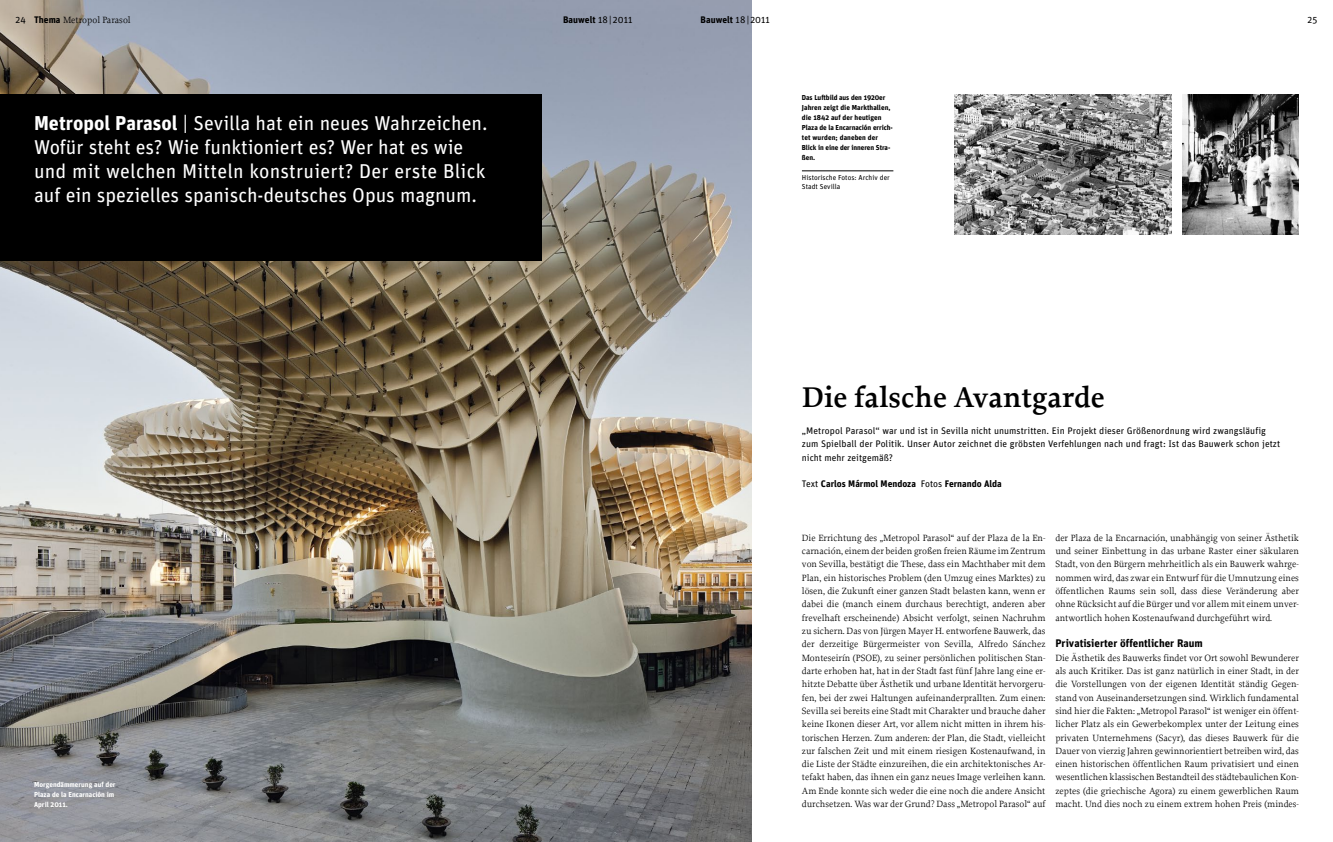
<style>
.page{position:relative;width:1333px;height:842px;background:#fff}
.page>*{position:absolute;margin:0;border:0;box-sizing:border-box;transform-origin:0 0}
.S_Titel{font:600 30px "Proforma";color:#000}
.S_Einleitung_Thema{font:20px/24px "Unit Pro";letter-spacing:-.005em;color:#fff}
.S_Zwischenüberschrif{font:700 11px "Unit Pro";color:#000}
.S_Fließtext{font:9.5px/13.3px "Proforma";color:#000;text-align:justify}
.S_Einleitung_Beitrag{font:9.5px/13.3px "Unit Pro";letter-spacing:.005em;color:#000}
.S_Autoren{font:700 9.5px "Unit Pro";color:#000}
.A_Kopf_BW{font:700 9.5px "Unit Pro";letter-spacing:.005em;color:#000}
.A_Kopfzeile{font:9.5px "Proforma";letter-spacing:.005em;color:#000}
.A_Pagina{font:9.5px "Unit Pro";color:#000}
.A_Bildunterschrift{font:700 7.2px/9.9px "Unit Pro";letter-spacing:-.005em;color:#000}
.A_Bildunterschrift-2{font:700 7.2px/9.9px "Unit Pro";color:#fff}
.A_Bildunterschrift_Z{font:7.2px/9.9px "Unit Pro";color:#000}
.s1{font-family:"Unit Pro";font-weight:700}
.s2{font-weight:400}
.s3{font-weight:700}
</style>
<div class="page">
<img style="left:0;top:0;width:751px;height:842px">
<hr style="left:801px;top:171px;width:92px;height:1px;background:#000">
<div style="left:0;top:95px;width:541px;height:166px;background:#000"></div>
<img style="left:954px;top:95px;width:217px;height:139px">
<img style="left:1182px;top:95px;width:116px;height:139px">
<p class="A_Pagina" style="left:16px;top:13px;width:12px">24</p>
<p class="A_Kopfzeile" style="left:34px;top:14px;width:98px"><span class="s1">Thema</span> Metropol Parasol</p>
<p class="A_Kopf_BW" style="left:563px;top:13px;width:71px">Bauwelt <span class="s2">18| 2011</span></p>
<p class="A_Kopf_BW" style="left:700px;top:13px;width:71px">Bauwelt <span class="s2">18| 2011</span></p>
<p class="A_Pagina" style="left:1307px;top:13px;width:11px">25</p>
<p class="S_Einleitung_Thema" style="left:34px;top:111px;width:455px"><span class="s3">Metropol Parasol</span> | Sevilla hat ein neues Wahrzeichen.<br>Wofür steht es? Wie funktioniert es? Wer hat es wie und mit welchen Mitteln konstruiert? Der erste Blick auf ein spezielles spanisch-deutsches Opus magnum.</p>
<p class="A_Bildunterschrift-2" style="left:34px;top:779px;width:83px">Morgendämmerung auf der<br>Plaza de la Encarnación im<br>April 2011.</p>
<p class="A_Bildunterschrift" style="left:801px;top:93px;width:92px">Das Luftbild aus den 1920er<br>Jahren zeigt die Markthallen, die 1842 auf der heutigen<br>Plaza de la Encarnación errich&shy;tet wurden; daneben der<br>Blick in eine der inneren Stra&shy;ßen.</p>
<p class="A_Bildunterschrift_Z" style="left:801px;top:172px;width:89px">Historische Fotos: Archiv der<br>Stadt Sevilla</p>
<p class="S_Titel" style="left:801px;top:379px;width:304px">Die falsche Avantgarde</p>
<p class="S_Einleitung_Beitrag" style="left:801px;top:424px;width:480px">„Metropol Parasol“ war und ist in Sevilla nicht unumstritten. Ein Projekt dieser Größenordnung wird zwangsläufig zum Spielball der Politik. Unser Autor zeichnet die gröbsten Verfehlungen nach und fragt: Ist das Bauwerk schon jetzt nicht mehr zeitgemäß?</p>
<p class="S_Autoren" style="left:801px;top:478px;width:201px"><span class="s2">Text</span> Carlos Mármol Mendoza <span class="s2">Fotos</span> Fernando Alda</p>
<p class="S_Fließtext" style="left:801px;top:531px;width:245px">Die Errichtung des „Metropol Parasol“ auf der Plaza de la En&shy;carnación, einem der beiden großen freien Räume im Zentrum von Sevilla, bestätigt die These, dass ein Machthaber mit dem Plan, ein historisches Problem (den Umzug eines Marktes) zu lösen, die Zukunft einer ganzen Stadt belasten kann, wenn er dabei die (manch einem durchaus berechtigt, anderen aber frevelhaft erscheinende) Absicht verfolgt, seinen Nachruhm zu sichern. Das von Jürgen Mayer H. entworfene Bauwerk, das der derzeitige Bürgermeister von Sevilla, Alfredo Sánchez Monteseirín (PSOE), zu seiner persönlichen politischen Stan&shy;darte erhoben hat, hat in der Stadt fast fünf Jahre lang eine er&shy;hitzte Debatte über Ästhetik und urbane Identität hervorgeru&shy;fen, bei der zwei Haltungen aufeinanderprallten. Zum einen:<br>Sevilla sei bereits eine Stadt mit Charakter und brauche daher keine Ikonen dieser Art, vor allem nicht mitten in ihrem his&shy;torischen Herzen. Zum anderen: der Plan, die Stadt, vielleicht zur falschen Zeit und mit einem riesigen Kostenaufwand, in die Liste der Städte einzureihen, die ein architektonisches Ar&shy;tefakt haben, das ihnen ein ganz neues Image verleihen kann.<br>Am Ende konnte sich weder die eine noch die andere Ansicht durchsetzen. Was war der Grund? Dass „Metropol Parasol“ auf</p>
<p class="S_Fließtext" style="left:1055px;top:531px;width:245px">der Plaza de la Encarnación, unabhängig von seiner Ästhetik und seiner Einbettung in das urbane Raster einer säkularen Stadt, von den Bürgern mehrheitlich als ein Bauwerk wahrge&shy;nommen wird, das zwar ein Entwurf für die Umnutzung eines öffentlichen Raums sein soll, dass diese Veränderung aber ohne Rücksicht auf die Bürger und vor allem mit einem unver&shy;antwortlich hohen Kostenaufwand durchgeführt wird.</p>
<p class="S_Zwischenüberschrif" style="left:1055px;top:636px;width:149px">Privatisierter öffentlicher Raum</p>
<p class="S_Fließtext" style="left:1055px;top:651px;width:245px">Die Ästhetik des Bauwerks findet vor Ort sowohl Bewunderer als auch Kritiker. Das ist ganz natürlich in einer Stadt, in der die Vorstellungen von der eigenen Identität ständig Gegen&shy;stand von Auseinandersetzungen sind. Wirklich fundamental sind hier die Fakten: „Metropol Parasol“ ist weniger ein öffent&shy;licher Platz als ein Gewerbekomplex unter der Leitung eines privaten Unternehmens (Sacyr), das dieses Bauwerk für die Dauer von vierzig Jahren gewinnorientiert betreiben wird, das einen historischen öffentlichen Raum privatisiert und einen wesentlichen klassischen Bestandteil des städtebaulichen Kon&shy;zeptes (die griechische Agora) zu einem gewerblichen Raum macht. Und dies noch zu einem extrem hohen Preis (mindes-</p>
</div>
